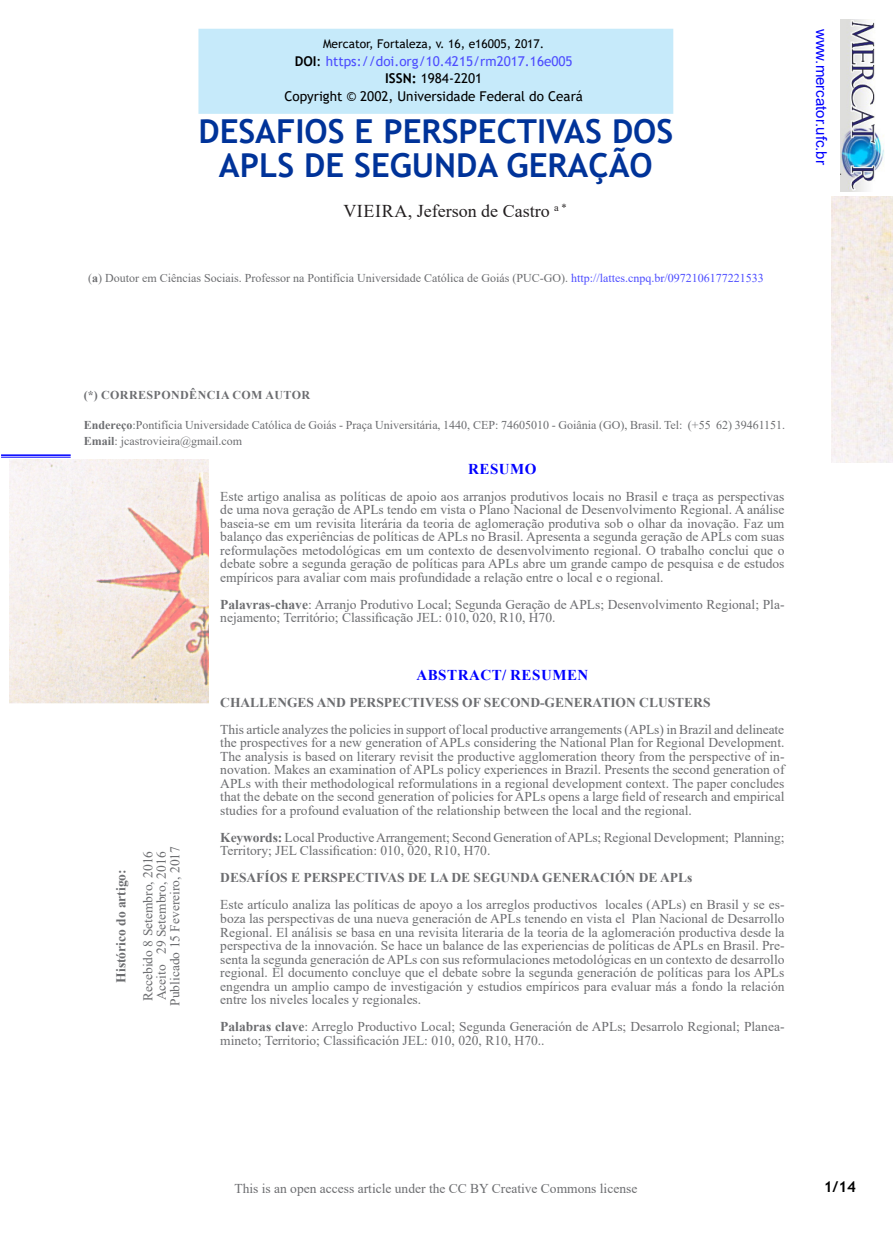
<style>
.page{position:relative;width:893px;height:1234px;background:#fff}
.page>*{position:absolute;margin:0;border:0;box-sizing:border-box;transform-origin:0 0}
.TÍTULO{font:700 33px/33px "Trebuchet MS";color:#039;text-align:center}
.t1{font:18px "Times New Roman";color:#231f20}
.t2{font:700 15px "Times New Roman";letter-spacing:.035em;color:#00f}
.t3{font:15px "Arial";color:#00f}
.t4{font:700 15px "Trebuchet MS";color:#000}
.RESUMO{font:13.5px/13.5px "Times New Roman";color:#6c6d70;text-align:justify}
.RESUMO-2{font:700 13.5px "Times New Roman";color:#6c6d70}
.t5{font:13.5px/17.5px "Trebuchet MS";color:#000;text-align:center}
.Informação_Autores{font:12px "Times New Roman";color:#6c6d70}
.t6{font:12px "Trebuchet MS";color:#000}
.Informação_Autores-2{font:700 12px "Times New Roman";letter-spacing:.035em;color:#6c6d70}
.s1{font-weight:700}
.s2{color:#4d4dff}
</style>
<div class="page">
<img style="left:840px;top:19px;width:44px;height:172px">
<img style="left:10px;top:459px;width:198px;height:244px">
<hr style="left:1px;top:454px;width:70px;height:2px;background:#00f">
<hr style="left:1px;top:457px;width:70px;height:1px;background:#00f">
<div style="left:198px;top:29px;width:475px;height:85px;background:#c6eafa"></div>
<img style="left:832px;top:197px;width:61px;height:265px">
<p class="t6" style="left:323px;top:36px;width:223px">Mercator, Fortaleza, v. 16, e16005, 2017.</p>
<p class="t5" style="left:284px;top:52px;width:300px"><span class="s1">DOI</span>: <span class="s2">https://doi.org/10.4215/rm2017.16e005<br></span><span class="s1">ISSN:</span> 1984-2201<br>Copyright © 2002, Universidade Federal do Ceará</p>
<p class="TÍTULO" style="left:198px;top:115px;width:476px">DESAFIOS E PERSPECTIVAS DOS<br>APLS DE SEGUNDA GERAÇÃO</p>
<p class="t1" style="left:343px;top:198px;width:225px">VIEIRA, Jeferson de Castro <sup>a</sup> <sup>*</sup></p>
<p class="Informação_Autores" style="left:88px;top:269px;width:677px">(<span class="s1">a</span>) Doutor em Ciências Sociais. Professor na Pontifícia Universidade Católica de Goiás (PUC-GO). <span class="s2">http://lattes.cnpq.br/0972106177221533</span></p>
<p class="t3" style="left:832px;top:29px;width:138px;rotate:90deg">www.mercator.ufc.br</p>
<p class="Informação_Autores-2" style="left:84px;top:386px;width:228px">(*) CORRESPONDÊNCIA COM AUTOR</p>
<p class="Informação_Autores" style="left:84px;top:416px;width:703px"><span class="s1">Endereço</span>:Pontifícia Universidade Católica de Goiás - Praça Universitária, 1440, CEP: 74605010 - Goiânia (GO), Brasil. Tel: (+55 62) 39461151.</p>
<p class="Informação_Autores" style="left:84px;top:432px;width:160px"><span class="s1">Email</span>: jcastrovieira@gmail.com</p>
<p class="RESUMO-2" style="left:111px;top:982px;width:115px;rotate:-90deg">Histórico do artigo:</p>
<p class="RESUMO" style="left:141px;top:1000px;width:151px;rotate:-90deg">Recebido 8 Setembro, 2016</p>
<p class="RESUMO" style="left:154px;top:1000px;width:150px;rotate:-90deg">Aceito 29 Setembro, 2016</p>
<p class="RESUMO" style="left:168px;top:1005px;width:161px;rotate:-90deg">Publicado 15 Fevereiro, 2017</p>
<p class="t2" style="left:468px;top:457px;width:70px">RESUMO</p>
<p class="RESUMO" style="left:220px;top:489px;width:566px">Este artigo analisa as políticas de apoio aos arranjos produtivos locais no Brasil e traça as perspectivas de uma nova geração de APLs tendo em vista o Plano Nacional de Desenvolvimento Regional. A análise baseia-se em um revisita literária da teoria de aglomeração produtiva sob o olhar da inovação. Faz um balanço das experiências de políticas de APLs no Brasil. Apresenta a segunda geração de APLs com suas reformulações metodológicas em um contexto de desenvolvimento regional. O trabalho conclui que o debate sobre a segunda geração de políticas para APLs abre um grande campo de pesquisa e de estudos empíricos para avaliar com mais profundidade a relação entre o local e o regional.</p>
<p class="RESUMO" style="left:220px;top:597px;width:566px"><span class="s1">Palavras-chave</span>: Arranjo Produtivo Local; Segunda Geração de APLs; Desenvolvimento Regional; Pla&shy;nejamento; Território; Classificação JEL: 010, 020, R10, H70.</p>
<p class="t2" style="left:416px;top:663px;width:173px">ABSTRACT/ RESUMEN</p>
<p class="RESUMO-2" style="left:220px;top:692px;width:492px">CHALLENGES AND PERSPECTIVESS OF SECOND-GENERATION CLUSTERS</p>
<p class="RESUMO" style="left:220px;top:722px;width:566px">This article analyzes the policies in support of local productive arrangements (APLs) in Brazil and delineate the prospectives for a new generation of APLs considering the National Plan for Regional Development.<br>The analysis is based on literary revisit the productive agglomeration theory from the perspective of in&shy;novation. Makes an examination of APLs policy experiences in Brazil. Presents the second generation of APLs with their methodological reformulations in a regional development context. The paper concludes that the debate on the second generation of policies for APLs opens a large field of research and empirical studies for a profound evaluation of the relationship between the local and the regional.</p>
<p class="RESUMO" style="left:220px;top:830px;width:566px"><span class="s1">Keywords:</span> Local Productive Arrangement; Second Generation of APLs; Regional Development; Planning;<br>Territory; JEL Classification: 010, 020, R10, H70.</p>
<p class="RESUMO-2" style="left:220px;top:868px;width:473px">DESAFÍOS E PERSPECTIVAS DE LA DE SEGUNDA GENERACIÓN DE APLs</p>
<p class="RESUMO" style="left:220px;top:897px;width:566px">Este artículo analiza las políticas de apoyo a los arreglos productivos locales (APLs) en Brasil y se es&shy;boza las perspectivas de una nueva generación de APLs tenendo en vista el Plan Nacional de Desarrollo Regional. El análisis se basa en una revisita literaria de la teoria de la aglomeración productiva desde la perspectiva de la innovación. Se hace un balance de las experiencias de políticas de APLs en Brasil. Pre&shy;senta la segunda generación de APLs con sus reformulaciones metodológicas en un contexto de desarrollo regional. El documento concluye que el debate sobre la segunda generación de políticas para los APLs engendra un amplio campo de investigación y estudios empíricos para evaluar más a fondo la relación entre los niveles locales y regionales.</p>
<p class="RESUMO" style="left:220px;top:1019px;width:566px"><span class="s1">Palabras clave</span>: Arreglo Productivo Local; Segunda Generación de APLs; Desarrolo Regional; Planea&shy;mineto; Territorio; Classificación JEL: 010, 020, R10, H70..</p>
<p class="RESUMO" style="left:234px;top:1180px;width:404px">This is an open access article under the CC BY Creative Commons license</p>
<p class="t4" style="left:824px;top:1176px;width:34px">1/14</p>
</div>
